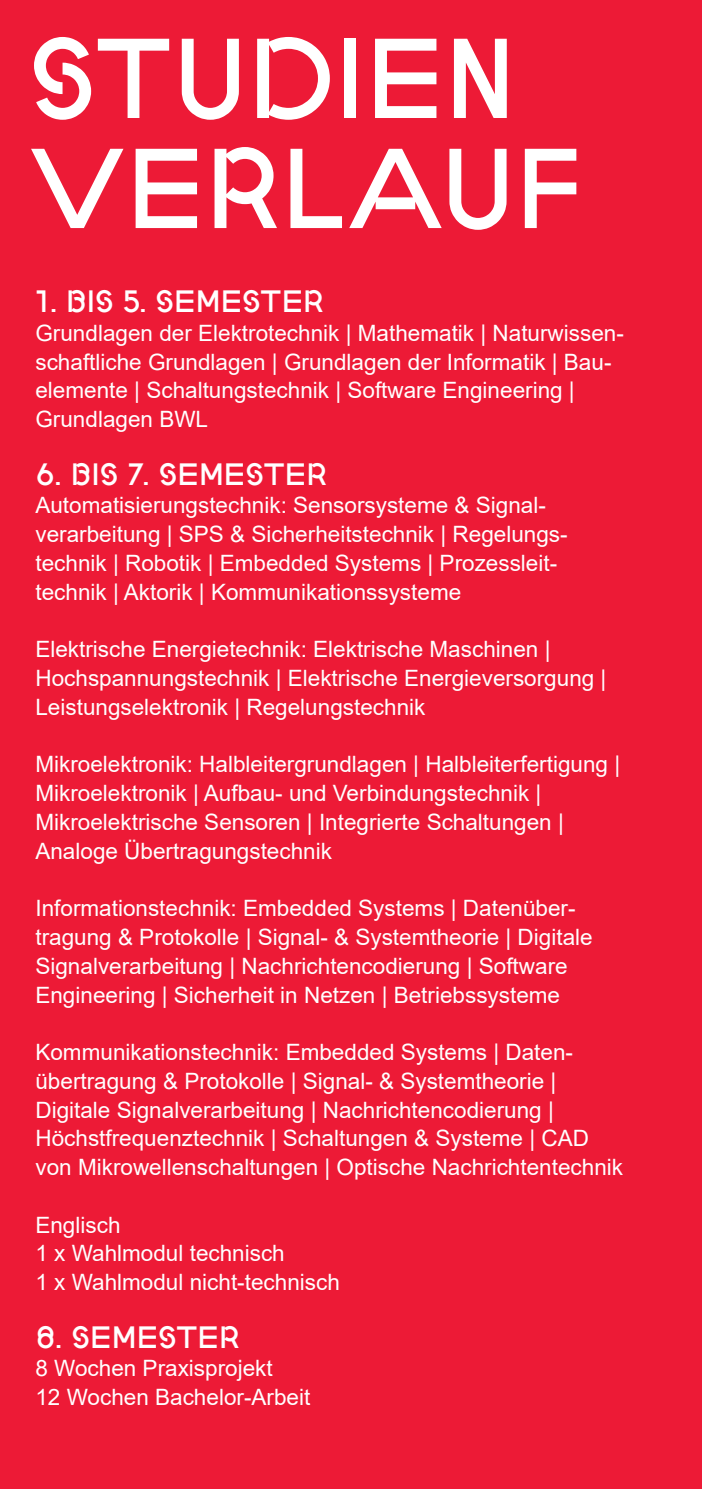
<style>
.page{position:relative;width:702px;height:1489px;background:#fff}
.page>*{position:absolute;margin:0;border:0;box-sizing:border-box;transform-origin:0 0}
.t1{font:110px/110px "HSD Sans";color:#fff}
.t2{font:30px "HSD Sans";color:#fff}
.t3{font:22.5px/28.8px "Arial";color:#fff}
</style>
<div class="page">
<div style="left:0;top:0;width:702px;height:1488px;background:#ed1a36"></div>
<h1 class="t1" style="left:28px;top:27px;width:556px">STUDIEN<br>VERLAUF</h1>
<h2 class="t2" style="left:35px;top:285px;width:290px">1. BIS 5. SEMESTER</h2>
<p class="t3" style="left:35px;top:318px;width:590px">Grundlagen der Elektrotechnik | Mathematik | Naturwissen&shy;schaftliche Grundlagen | Grundlagen der Informatik | Bau&shy;elemente | Schaltungstechnik | Software Engineering | Grundlagen BWL</p>
<h2 class="t2" style="left:35px;top:458px;width:293px">6. BIS 7. SEMESTER</h2>
<p class="t3" style="left:35px;top:491px;width:533px">Automatisierungstechnik: Sensorsysteme &amp; Signal&shy;verarbeitung | SPS &amp; Sicherheitstechnik | Regelungs&shy;technik | Robotik | Embedded Systems | Prozessleit&shy;technik | Aktorik | Kommunikationssysteme</p>
<p class="t3" style="left:35px;top:635px;width:572px">Elektrische Energietechnik: Elektrische Maschinen |<br>Hochspannungstechnik | Elektrische Energieversorgung |<br>Leistungselektronik | Regelungstechnik</p>
<p class="t3" style="left:35px;top:750px;width:586px">Mikroelektronik: Halbleitergrundlagen | Halbleiterfertigung | Mikroelektronik | Aufbau- und Verbindungstechnik | Mikroelektrische Sensoren | Integrierte Schaltungen | Analoge Übertragungstechnik</p>
<p class="t3" style="left:35px;top:893px;width:558px">Informationstechnik: Embedded Systems | Datenüber&shy;tragung &amp; Protokolle | Signal- &amp; Systemtheorie | Digitale Signalverarbeitung | Nachrichtencodierung | Software Engineering | Sicherheit in Netzen | Betriebssysteme</p>
<p class="t3" style="left:35px;top:1037px;width:589px">Kommunikationstechnik: Embedded Systems | Daten&shy;übertragung &amp; Protokolle | Signal- &amp; Systemtheorie | Digitale Signalverarbeitung | Nachrichtencodierung | Höchstfrequenztechnik | Schaltungen &amp; Systeme | CAD von Mikrowellenschaltungen | Optische Nachrichtentechnik</p>
<p class="t3" style="left:35px;top:1210px;width:306px">Englisch<br>1 x Wahlmodul technisch<br>1 x Wahlmodul nicht-technisch</p>
<h2 class="t2" style="left:35px;top:1320px;width:206px">8. SEMESTER</h2>
<p class="t3" style="left:35px;top:1353px;width:276px">8 Wochen Praxisprojekt<br>12 Wochen Bachelor-Arbeit</p>
</div>
